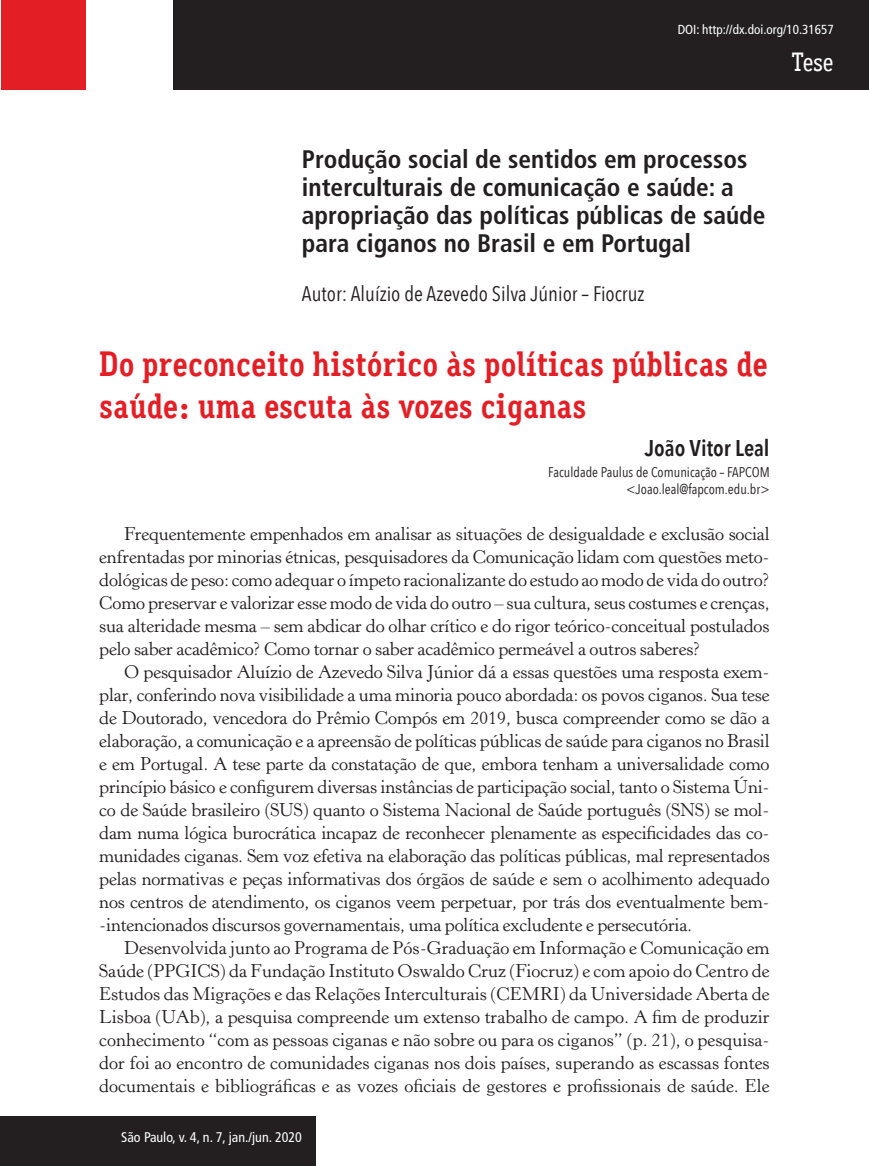
<style>
.page{position:relative;width:869px;height:1166px;background:#fff}
.page>*{position:absolute;margin:0;border:0;box-sizing:border-box;transform-origin:0 0}
.t1{font:700 35px/42.2px "Aaux Office";color:#e41e25}
.t2{font:500 26.25px "Aaux Office";color:#fff}
.t3{font:700 condensed 25.38px/28px "Frutiger";color:#231f20}
.t4{font:600 22.75px "Avenir Next Condensed";color:#231f20}
.t5{font:21px "Avenir Next Condensed";color:#231f20}
.t6{font:18.38px/22.9px "Horley Old Style";letter-spacing:-.01em;color:#231f20;text-align:justify}
.t7{font:14px/17px "Avenir Next Condensed";color:#231f20;text-align:right}
.t8{font:condensed 14px "Frutiger LT Std";color:#fff}
.t9{font:condensed 13.12px "Frutiger LT Std";color:#fff}
</style>
<div class="page">
<div style="left:173px;top:0;width:695px;height:89px;background:#231f20"></div>
<div style="left:1px;top:0;width:84px;height:90px;background:#e41e25"></div>
<div style="left:1px;top:1116px;width:314px;height:50px;background:#231f20"></div>
<p class="t9" style="left:677px;top:22px;width:157px">DOI: http://dx.doi.org/10.31657</p>
<h2 class="t2" style="left:791px;top:47px;width:44px">Tese</h2>
<h3 class="t3" style="left:302px;top:145px;width:465px">Produção social de sentidos em processos interculturais de comunicação e saúde: a apropriação das políticas públicas de saúde para ciganos no Brasil e em Portugal</h3>
<p class="t5" style="left:302px;top:281px;width:344px">Autor: Aluízio de Azevedo Silva Júnior – Fiocruz</p>
<h1 class="t1" style="left:99px;top:342px;width:670px">Do preconceito histórico às políticas públicas de saúde: uma escuta às vozes ciganas</h1>
<p class="t4" style="left:644px;top:434px;width:126px">João Vitor Leal</p>
<p class="t7" style="left:548px;top:463px;width:223px">Faculdade Paulus de Comunicação – FAPCOM &lt;Joao.leal@fapcom.edu.br&gt;</p>
<p class="t6" style="left:99px;top:523px;width:671px;text-indent:25px">Frequentemente empenhados em analisar as situações de desigualdade e exclusão social enfrentadas por minorias étnicas, pesquisadores da Comunicação lidam com questões meto&shy;dológicas de peso: como adequar o ímpeto racionalizante do estudo ao modo de vida do outro?<br>Como preservar e valorizar esse modo de vida do outro – sua cultura, seus costumes e crenças, sua alteridade mesma – sem abdicar do olhar crítico e do rigor teórico-conceitual postulados pelo saber acadêmico? Como tornar o saber acadêmico permeável a outros saberes?</p>
<p class="t6" style="left:99px;top:661px;width:671px;text-indent:25px">O pesquisador Aluízio de Azevedo Silva Júnior dá a essas questões uma resposta exem&shy;plar, conferindo nova visibilidade a uma minoria pouco abordada: os povos ciganos. Sua tese de Doutorado, vencedora do Prêmio Compós em 2019, busca compreender como se dão a elaboração, a comunicação e a apreensão de políticas públicas de saúde para ciganos no Brasil e em Portugal. A tese parte da constatação de que, embora tenham a universalidade como princípio básico e configurem diversas instâncias de participação social, tanto o Sistema Úni&shy;co de Saúde brasileiro (SUS) quanto o Sistema Nacional de Saúde português (SNS) se mol&shy;dam numa lógica burocrática incapaz de reconhecer plenamente as especificidades das co&shy;munidades ciganas. Sem voz efetiva na elaboração das políticas públicas, mal representados pelas normativas e peças informativas dos órgãos de saúde e sem o acolhimento adequado nos centros de atendimento, os ciganos veem perpetuar, por trás dos eventualmente bem--intencionados discursos governamentais, uma política excludente e persecutória.</p>
<p class="t6" style="left:99px;top:936px;width:671px;text-indent:25px">Desenvolvida junto ao Programa de Pós-Graduação em Informação e Comunicação em Saúde (PPGICS) da Fundação Instituto Oswaldo Cruz (Fiocruz) e com apoio do Centro de Estudos das Migrações e das Relações Interculturais (CEMRI) da Universidade Aberta de Lisboa (UAb), a pesquisa compreende um extenso trabalho de campo. A fim de produzir conhecimento “com as pessoas ciganas e não sobre ou para os ciganos” (p. 21), o pesquisa&shy;dor foi ao encontro de comunidades ciganas nos dois países, superando as escassas fontes documentais e bibliográficas e as vozes oficiais de gestores e profissionais de saúde. Ele</p>
<p class="t8" style="left:121px;top:1129px;width:182px">São Paulo, v. 4, n. 7, jan./jun. 2020</p>
</div>
